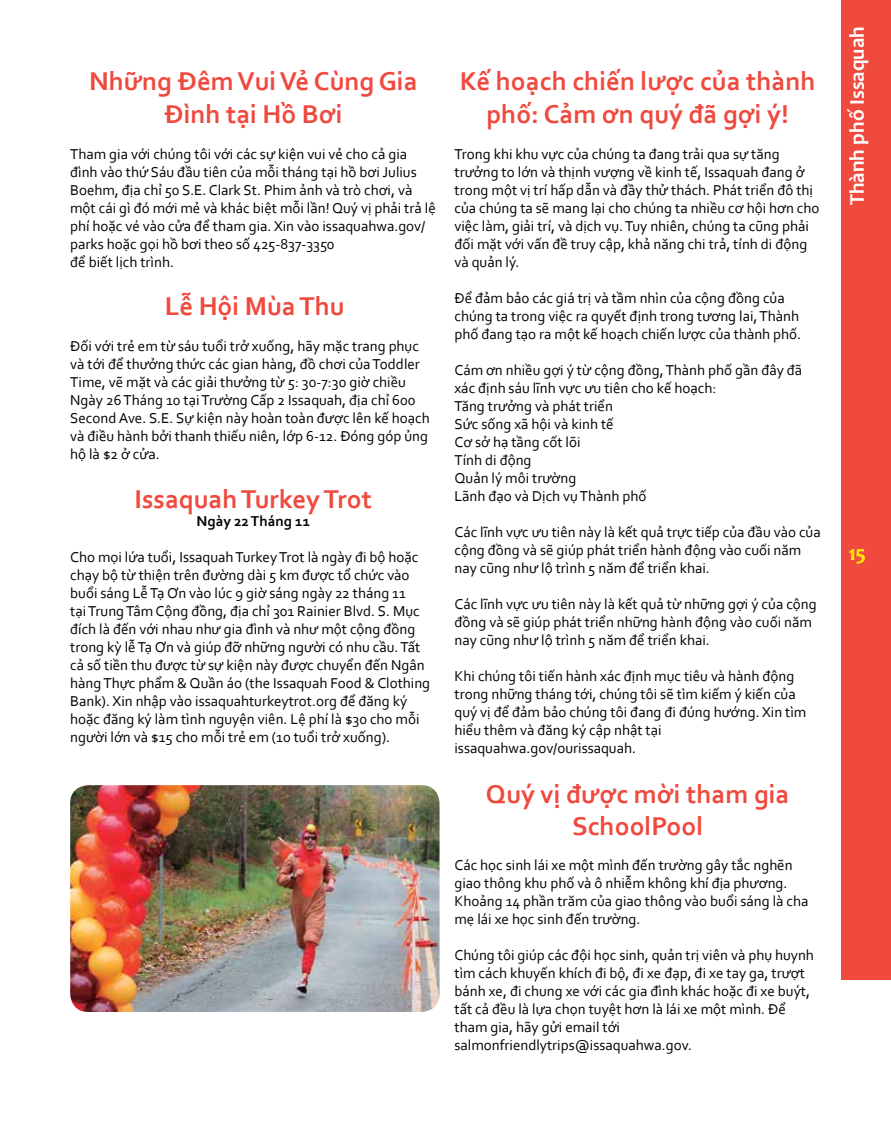
<style>
.page{position:relative;width:891px;height:1134px;background:#fff}
.page>*{position:absolute;margin:0;border:0;box-sizing:border-box;transform-origin:0 0}
.t1{font:700 27px/32.4px "Corbel";color:#f0493e;text-align:center}
.t2{font:700 21px "Candara";color:#fff}
.t3{font:700 21px "Candara";color:#fde70a}
.t4{font:15px/18px "Corbel";color:#000}
.t5{font:700 15px "Corbel";color:#000}
</style>
<div class="page">
<div style="left:842px;top:0;width:49px;height:979px;background:#f0493e"></div>
<img style="left:70px;top:785px;width:370px;height:227px">
<h1 class="t1" style="left:89px;top:64px;width:330px">Những Đêm Vui Vẻ Cùng Gia<br>Đình tại Hồ Bơi</h1>
<p class="t4" style="left:70px;top:144px;width:367px">Tham gia với chúng tôi với các sự kiện vui vẻ cho cả gia đình vào thứ Sáu đầu tiên của mỗi tháng tại hồ bơi Julius Boehm, địa chỉ 50 S.E. Clark St. Phim ảnh và trò chơi, và một cái gì đó mới mẻ và khác biệt mỗi lần! Quý vị phải trả lệ phí hoặc vé vào cửa để tham gia. Xin vào issaquahwa.gov/ parks hoặc gọi hồ bơi theo số 425-837-3350<br>để biết lịch trình.</p>
<h1 class="t1" style="left:165px;top:289px;width:181px">Lễ Hội Mùa Thu</h1>
<p class="t4" style="left:70px;top:337px;width:361px">Đối với trẻ em từ sáu tuổi trở xuống, hãy mặc trang phục và tới để thưởng thức các gian hàng, đồ chơi của Toddler Time, vẽ mặt và các giải thưởng từ 5: 30-7:30 giờ chiều Ngày 26 Tháng 10 tại Trường Cấp 2 Issaquah, địa chỉ 600<br>Second Ave. S.E. Sự kiện này hoàn toàn được lên kế hoạch và điều hành bởi thanh thiếu niên, lớp 6-12. Đóng góp ủng hộ là $2 ở cửa.</p>
<h1 class="t1" style="left:135px;top:482px;width:239px">Issaquah Turkey Trot</h1>
<p class="t5" style="left:197px;top:512px;width:115px">Ngày 22 Tháng 11</p>
<p class="t4" style="left:70px;top:548px;width:362px">Cho mọi lứa tuổi, Issaquah Turkey Trot là ngày đi bộ hoặc chạy bộ từ thiện trên đường dài 5 km được tổ chức vào buổi sáng Lễ Tạ Ơn vào lúc 9 giờ sáng ngày 22 tháng 11<br>tại Trung Tâm Cộng đồng, địa chỉ 301 Rainier Blvd. S. Mục đích là đến với nhau như gia đình và như một cộng đồng trong kỳ lễ Tạ Ơn và giúp đỡ những người có nhu cầu. Tất cả số tiền thu được từ sự kiện này được chuyển đến Ngân hàng Thực phẩm &amp; Quần áo (the Issaquah Food &amp; Clothing Bank). Xin nhập vào issaquahturkeytrot.org để đăng ký hoặc đăng ký làm tình nguyện viên. Lệ phí là $30 cho mỗi người lớn và $15 cho mỗi trẻ em (10 tuổi trở xuống).</p>
<h1 class="t1" style="left:460px;top:64px;width:357px">Kế hoạch chiến lược của thành phố: Cảm ơn quý đã gợi ý!</h1>
<p class="t4" style="left:454px;top:144px;width:366px">Trong khi khu vực của chúng ta đang trải qua sự tăng trưởng to lớn và thịnh vượng về kinh tế, Issaquah đang ở trong một vị trí hấp dẫn và đầy thử thách. Phát triển đô thị của chúng ta sẽ mang lại cho chúng ta nhiều cơ hội hơn cho việc làm, giải trí, và dịch vụ. Tuy nhiên, chúng ta cũng phải đối mặt với vấn đề truy cập, khả năng chi trả, tính di động và quản lý.</p>
<p class="t4" style="left:454px;top:288px;width:348px">Để đảm bảo các giá trị và tầm nhìn của cộng đồng của chúng ta trong việc ra quyết định trong tương lai, Thành phố đang tạo ra một kế hoạch chiến lược của thành phố.</p>
<p class="t4" style="left:454px;top:360px;width:349px">Cám ơn nhiều gợi ý từ cộng đồng, Thành phố gần đây đã xác định sáu lĩnh vực ưu tiên cho kế hoạch:<br>Tăng trưởng và phát triển<br>Sức sống xã hội và kinh tế<br>Cơ sở hạ tầng cốt lõi<br>Tính di động<br>Quản lý môi trường<br>Lãnh đạo và Dịch vụ Thành phố</p>
<p class="t4" style="left:454px;top:522px;width:368px">Các lĩnh vực ưu tiên này là kết quả trực tiếp của đầu vào của cộng đồng và sẽ giúp phát triển hành động vào cuối năm nay cũng như lộ trình 5 năm để triển khai.</p>
<p class="t4" style="left:454px;top:594px;width:364px">Các lĩnh vực ưu tiên này là kết quả từ những gợi ý của cộng đồng và sẽ giúp phát triển những hành động vào cuối năm nay cũng như lộ trình 5 năm để triển khai.</p>
<p class="t4" style="left:454px;top:666px;width:353px">Khi chúng tôi tiến hành xác định mục tiêu và hành động trong những tháng tới, chúng tôi sẽ tìm kiếm ý kiến của quý vị để đảm bảo chúng tôi đang đi đúng hướng. Xin tìm hiểu thêm và đăng ký cập nhật tại issaquahwa.gov/ourissaquah.</p>
<h1 class="t1" style="left:486px;top:777px;width:305px">Quý vị được mời tham gia<br>SchoolPool</h1>
<p class="t4" style="left:454px;top:855px;width:356px">Các học sinh lái xe một mình đến trường gây tắc nghẽn giao thông khu phố và ô nhiễm không khí địa phương.<br>Khoảng 14 phần trăm của giao thông vào buổi sáng là cha mẹ lái xe học sinh đến trường.</p>
<p class="t4" style="left:454px;top:945px;width:361px">Chúng tôi giúp các đội học sinh, quản trị viên và phụ huynh tìm cách khuyến khích đi bộ, đi xe đạp, đi xe tay ga, trượt bánh xe, đi chung xe với các gia đình khác hoặc đi xe buýt, tất cả đều là lựa chọn tuyệt hơn là lái xe một mình. Để tham gia, hãy gửi email tới salmonfriendlytrips@issaquahwa.gov.</p>
<h2 class="t2" style="left:844px;top:205px;width:180px;rotate:-90deg">Thành phố Issaquah</h2>
<h2 class="t3" style="left:849px;top:540px;width:18px">15</h2>
</div>
